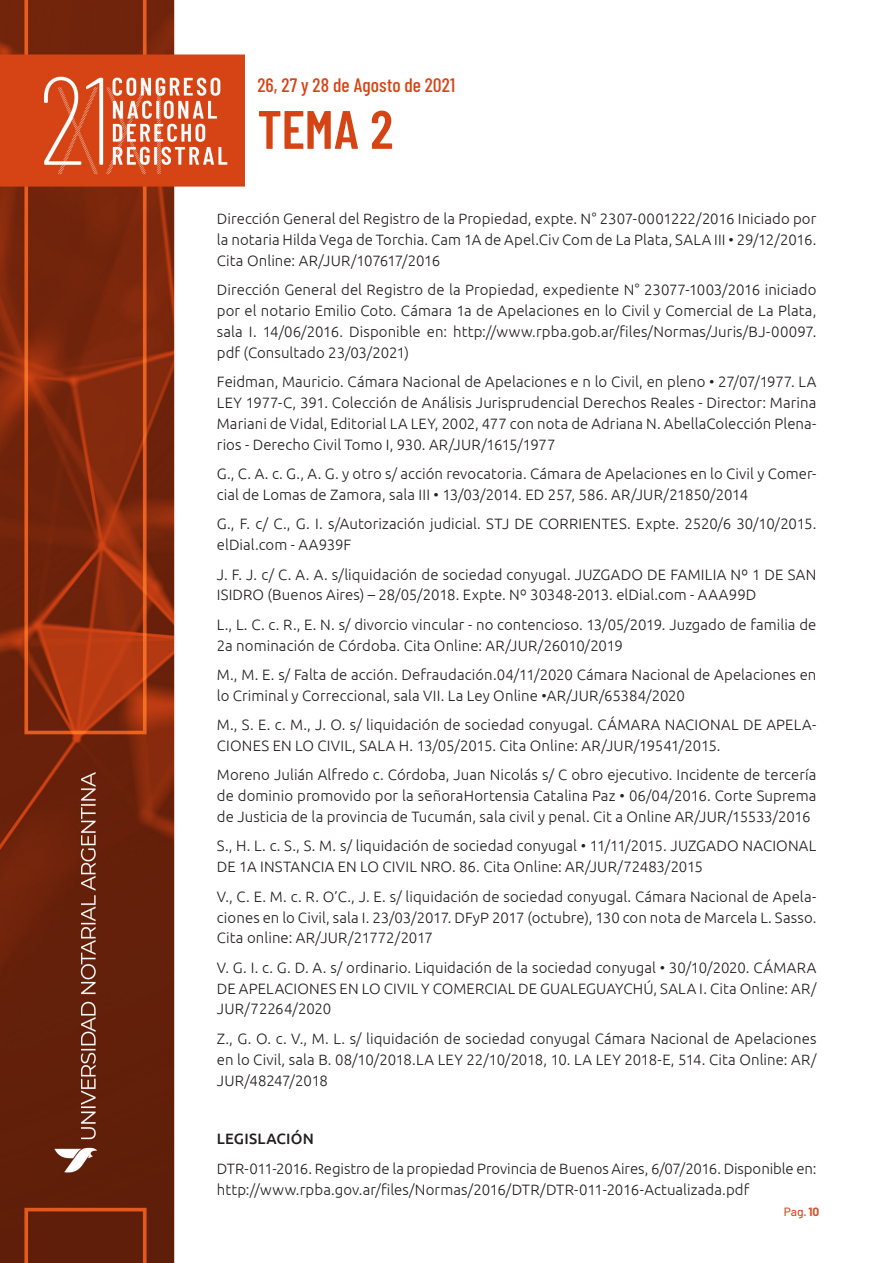
<style>
.page{position:relative;width:893px;height:1263px;background:#fff}
.page>*{position:absolute;margin:0;border:0;box-sizing:border-box;transform-origin:0 0}
.t1{font:600 54px "Barlow Condensed";color:#d54415}
.t2{font:500 19.5px "Barlow Condensed";letter-spacing:.005em;color:#d54415}
.t3{font:300 15px/20.9px "Ubuntu";letter-spacing:.005em;color:#231f20;text-align:justify}
.t4{font:500 15px "Ubuntu";letter-spacing:.015em;color:#231f20}
.t5{font:500 12px "Barlow";color:#d84e27}
.s1{font-weight:700}
</style>
<div class="page">
<img style="left:0;top:1px;width:244px;height:1262px">
<h2 class="t2" style="left:257px;top:73px;width:199px">26, 27 y 28 de Agosto de 2021</h2>
<h1 class="t1" style="left:257px;top:96px;width:137px">TEMA 2</h1>
<p class="t3" style="left:217px;top:208px;width:601px">Dirección General del Registro de la Propiedad, expte. N° 2307-0001222/2016 Iniciado por la notaria Hilda Vega de Torchia. Cam 1A de Apel.Civ Com de La Plata, SALA III • 29/12/2016.<br>Cita Online: AR/JUR/107617/2016</p>
<p class="t3" style="left:217px;top:279px;width:601px">Dirección General del Registro de la Propiedad, expediente N° 23077-1003/2016 iniciado por el notario Emilio Coto. Cámara 1a de Apelaciones en lo Civil y Comercial de La Plata, sala I. 14/06/2016. Disponible en: http://www.rpba.gob.ar/files/Normas/Juris/BJ-00097. pdf (Consultado 23/03/2021)</p>
<p class="t3" style="left:217px;top:371px;width:601px">Feidman, Mauricio. Cámara Nacional de Apelaciones e n lo Civil, en pleno • 27/07/1977. LA LEY 1977-C, 391. Colección de Análisis Jurisprudencial Derechos Reales - Director: Marina Mariani de Vidal, Editorial LA LEY, 2002, 477 con nota de Adriana N. AbellaColección Plena&shy;rios - Derecho Civil Tomo I, 930. AR/JUR/1615/1977</p>
<p class="t3" style="left:217px;top:463px;width:601px">G., C. A. c. G., A. G. y otro s/ acción revocatoria. Cámara de Apelaciones en lo Civil y Comer&shy;cial de Lomas de Zamora, sala III • 13/03/2014. ED 257, 586. AR/JUR/21850/2014</p>
<p class="t3" style="left:217px;top:513px;width:601px">G., F. c/ C., G. I. s/Autorización judicial. STJ DE CORRIENTES. Expte. 2520/6 30/10/2015. elDial.com - AA939F</p>
<p class="t3" style="left:217px;top:563px;width:601px">J. F. J. c/ C. A. A. s/liquidación de sociedad conyugal. JUZGADO DE FAMILIA Nº 1 DE SAN<br>ISIDRO (Buenos Aires) – 28/05/2018. Expte. Nº 30348-2013. elDial.com - AAA99D</p>
<p class="t3" style="left:217px;top:614px;width:601px">L., L. C. c. R., E. N. s/ divorcio vincular - no contencioso. 13/05/2019. Juzgado de familia de<br>2a nominación de Córdoba. Cita Online: AR/JUR/26010/2019</p>
<p class="t3" style="left:217px;top:664px;width:601px">M., M. E. s/ Falta de acción. Defraudación.04/11/2020 Cámara Nacional de Apelaciones en lo Criminal y Correccional, sala VII. La Ley Online •AR/JUR/65384/2020</p>
<p class="t3" style="left:217px;top:714px;width:601px">M., S. E. c. M., J. O. s/ liquidación de sociedad conyugal. CÁMARA NACIONAL DE APELA-<br>CIONES EN LO CIVIL, SALA H. 13/05/2015. Cita Online: AR/JUR/19541/2015.</p>
<p class="t3" style="left:217px;top:764px;width:601px">Moreno Julián Alfredo c. Córdoba, Juan Nicolás s/ C obro ejecutivo. Incidente de tercería de dominio promovido por la señoraHortensia Catalina Paz • 06/04/2016. Corte Suprema de Justicia de la provincia de Tucumán, sala civil y penal. Cit a Online AR/JUR/15533/2016</p>
<p class="t3" style="left:217px;top:835px;width:601px">S., H. L. c. S., S. M. s/ liquidación de sociedad conyugal • 11/11/2015. JUZGADO NACIONAL<br>DE 1A INSTANCIA EN LO CIVIL NRO. 86. Cita Online: AR/JUR/72483/2015</p>
<p class="t3" style="left:217px;top:885px;width:601px">V., C. E. M. c. R. O’C., J. E. s/ liquidación de sociedad conyugal. Cámara Nacional de Apela&shy;ciones en lo Civil, sala I. 23/03/2017. DFyP 2017 (octubre), 130 con nota de Marcela L. Sasso.<br>Cita online: AR/JUR/21772/2017</p>
<p class="t3" style="left:217px;top:956px;width:601px">V. G. I. c. G. D. A. s/ ordinario. Liquidación de la sociedad conyugal • 30/10/2020. CÁMARA DE APELACIONES EN LO CIVIL Y COMERCIAL DE GUALEGUAYCHÚ, SALA I. Cita Online: AR/ JUR/72264/2020</p>
<p class="t3" style="left:217px;top:1028px;width:601px">Z., G. O. c. V., M. L. s/ liquidación de sociedad conyugal Cámara Nacional de Apelaciones en lo Civil, sala B. 08/10/2018.LA LEY 22/10/2018, 10. LA LEY 2018-E, 514. Cita Online: AR/ JUR/48247/2018</p>
<p class="t4" style="left:217px;top:1129px;width:98px">LEGISLACIÓN</p>
<p class="t3" style="left:217px;top:1157px;width:601px">DTR-011-2016. Registro de la propiedad Provincia de Buenos Aires, 6/07/2016. Disponible en:</p>
<p class="t3" style="left:217px;top:1178px;width:534px">http://www.rpba.gov.ar/files/Normas/2016/DTR/DTR-011-2016-Actualizada.pdf</p>
<p class="t5" style="left:784px;top:1204px;width:37px">Pag.<span class="s1">10</span></p>
</div>
